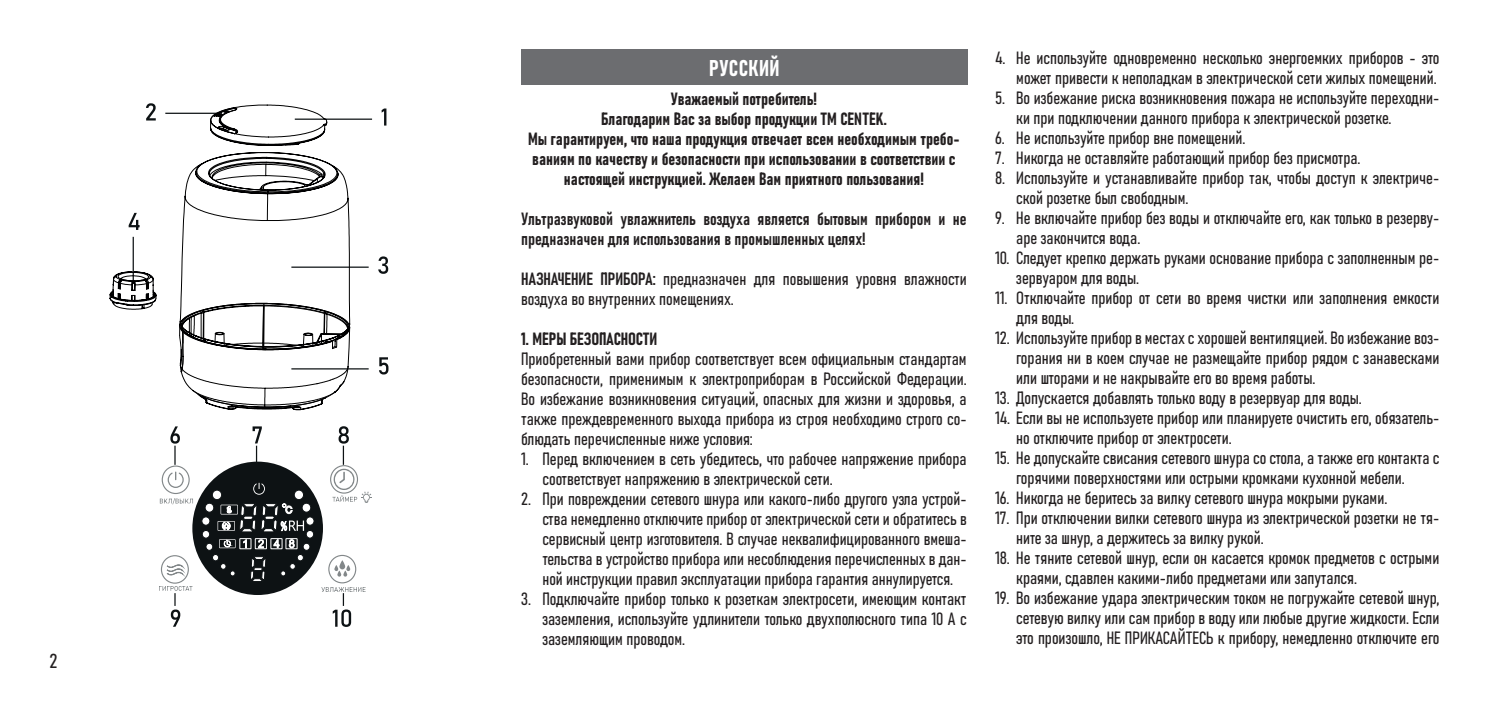
<style>
.page{position:relative;width:1489px;height:709px;background:#fff}
.page>*{position:absolute;margin:0;border:0;box-sizing:border-box;transform-origin:0 0}
.t1{font:22.5px "Bahnschrift";letter-spacing:.02em;color:#fff}
.t2{font:20px "Bahnschrift";color:#231f20}
.t3{font:17.5px/20px "Bahnschrift";color:#231f20}
</style>
<div class="page">
<div style="left:521px;top:50px;width:446px;height:35px;background:#6c6d70"></div>
<hr style="left:295px;top:119px;width:77px;height:1px;background:#0d1214">
<hr style="left:291px;top:266px;width:77px;height:2px;background:#0d1214">
<hr style="left:291px;top:368px;width:77px;height:1px;background:#0d1214">
<svg style="left:381px;top:108px;width:5px;height:18px"></svg>
<svg style="left:147px;top:103px;width:8px;height:2px"></svg>
<svg style="left:378px;top:256px;width:10px;height:18px"></svg>
<svg style="left:379px;top:357px;width:9px;height:17px"></svg>
<svg style="left:113px;top:105px;width:237px;height:302px"></svg>
<svg style="left:159px;top:426px;width:213px;height:201px"></svg>
<p class="t2" style="left:50px;top:645px;width:10px">2</p>
<p class="t1" style="left:709px;top:51px;width:72px">РУССКИЙ</p>
<p class="t3" style="left:528px;top:88px;width:433px;text-align:center">Уважаемый потребитель!<br>Благодарим Вас за выбор продукции ТМ CENTEK.<br>Мы гарантируем, что наша продукция отвечает всем необходимым требо&shy;ваниям по качеству и безопасности при использовании в соответствии с настоящей инструкцией. Желаем Вам приятного пользования!</p>
<p class="t3" style="left:521px;top:208px;width:447px">Ультразвуковой увлажнитель воздуха является бытовым прибором и не предназначен для использования в промышленных целях!</p>
<p class="t3" style="left:521px;top:268px;width:447px">НАЗНАЧЕНИЕ ПРИБОРА: предназначен для повышения уровня влажности воздуха во внутренних помещениях.</p>
<p class="t3" style="left:521px;top:328px;width:447px">1. МЕРЫ БЕЗОПАСНОСТИ<br>Приобретенный вами прибор соответствует всем официальным стандартам безопасности, применимым к электроприборам в Российской Федерации.<br>Во избежание возникновения ситуаций, опасных для жизни и здоровья, а также преждевременного выхода прибора из строя необходимо строго со&shy;блюдать перечисленные ниже условия:</p>
<p class="t3" style="left:542px;top:448px;width:426px;text-indent:-21px">1. Перед включением в сеть убедитесь, что рабочее напряжение прибора соответствует напряжению в электрической сети.</p>
<p class="t3" style="left:542px;top:488px;width:426px;text-align:justify;text-indent:-21px">2. При повреждении сетевого шнура или какого-либо другого узла устрой&shy;ства немедленно отключите прибор от электрической сети и обратитесь в сервисный центр изготовителя. В случае неквалифицированного вмеша&shy;тельства в устройство прибора или несоблюдения перечисленных в дан&shy;ной инструкции правил эксплуатации прибора гарантия аннулируется.</p>
<p class="t3" style="left:542px;top:588px;width:426px;text-align:justify;text-indent:-21px">3. Подключайте прибор только к розеткам электросети, имеющим контакт заземления, используйте удлинители только двухполюсного типа 10 А с заземляющим проводом.</p>
<p class="t3" style="left:994px;top:46px;width:446px;text-align:right">4. Не используйте одновременно несколько энергоемких приборов - это может привести к неполадкам в электрической сети жилых помещений.</p>
<p class="t3" style="left:1016px;top:86px;width:424px;text-indent:-21px">5. Во избежание риска возникновения пожара не используйте переходни&shy;ки при подключении данного прибора к электрической розетке.</p>
<p class="t3" style="left:994px;top:126px;width:252px">6. Не используйте прибор вне помещений.</p>
<p class="t3" style="left:994px;top:146px;width:367px">7. Никогда не оставляйте работающий прибор без присмотра.</p>
<p class="t3" style="left:1016px;top:166px;width:424px;text-indent:-21px">8. Используйте и устанавливайте прибор так, чтобы доступ к электриче&shy;ской розетке был свободным.</p>
<p class="t3" style="left:1016px;top:206px;width:424px;text-indent:-21px">9. Не включайте прибор без воды и отключайте его, как только в резерву&shy;аре закончится вода.</p>
<p class="t3" style="left:1016px;top:246px;width:424px;text-indent:-21px">10. Следует крепко держать руками основание прибора с заполненным ре&shy;зервуаром для воды.</p>
<p class="t3" style="left:1016px;top:286px;width:424px;text-indent:-21px">11. Отключайте прибор от сети во время чистки или заполнения емкости для воды.</p>
<p class="t3" style="left:1016px;top:326px;width:424px;text-align:justify;text-indent:-21px">12. Используйте прибор в местах с хорошей вентиляцией. Во избежание воз&shy;горания ни в коем случае не размещайте прибор рядом с занавесками или шторами и не накрывайте его во время работы.</p>
<p class="t3" style="left:994px;top:386px;width:368px">13. Допускается добавлять только воду в резервуар для воды.</p>
<p class="t3" style="left:1016px;top:406px;width:424px;text-indent:-21px">14. Если вы не используете прибор или планируете очистить его, обязатель&shy;но отключите прибор от электросети.</p>
<p class="t3" style="left:1016px;top:446px;width:424px;text-indent:-21px">15. Не допускайте свисания сетевого шнура со стола, а также его контакта с горячими поверхностями или острыми кромками кухонной мебели.</p>
<p class="t3" style="left:994px;top:486px;width:394px">16. Никогда не беритесь за вилку сетевого шнура мокрыми руками.</p>
<p class="t3" style="left:1016px;top:506px;width:424px;text-indent:-21px">17. При отключении вилки сетевого шнура из электрической розетки не тя&shy;ните за шнур, а держитесь за вилку рукой.</p>
<p class="t3" style="left:1016px;top:546px;width:424px;text-indent:-21px">18. Не тяните сетевой шнур, если он касается кромок предметов с острыми краями, сдавлен какими-либо предметами или запутался.</p>
<p class="t3" style="left:1016px;top:586px;width:424px;text-align:justify;text-indent:-21px">19. Во избежание удара электрическим током не погружайте сетевой шнур, сетевую вилку или сам прибор в воду или любые другие жидкости. Если это произошло, НЕ ПРИКАСАЙТЕСЬ к прибору, немедленно отключите его</p>
</div>
